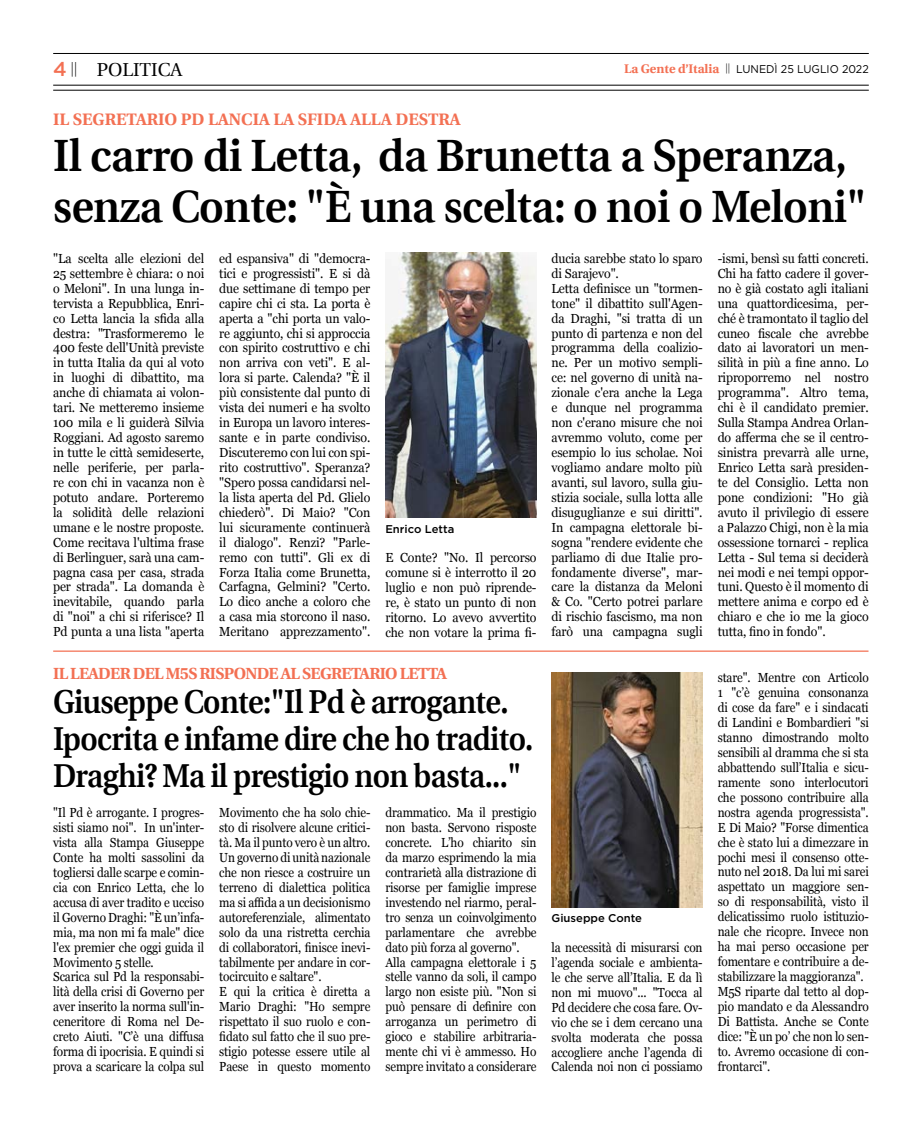
<style>
.page{position:relative;width:922px;height:1125px;background:#fff}
.page>*{position:absolute;margin:0;border:0;box-sizing:border-box;transform-origin:0 0}
.t1{font:600 45.25px/51.2px "Utopia";letter-spacing:-.01em;color:#000;scale:.96 1}
.t2{font:600 33.12px/36.9px "Utopia";letter-spacing:-.02em;color:#000;scale:.9 1}
.t3{font:18.75px "Utopia";color:#000}
.t4{font:700 16.62px "Utopia";color:#f37053}
.t5{font:700 16.12px "Utopia";letter-spacing:-.04em;color:#f37053}
.t6{font:300 14.62px "Myriad Pro";color:#000}
.t7{font:13.12px/14.9px "Georgia";letter-spacing:-.01em;color:#000;text-align:justify;scale:.94 1}
.t8{font:13.12px/15px "Georgia";letter-spacing:-.01em;color:#000;scale:.9 1}
.t9{font:11.25px "Gotham";color:#000;scale:.95 1}
.t10{font:500 11.25px "Gotham";color:#000}
.s1{font-family:"Gotham";font-weight:500;font-size:20px;color:#f37053}
.s2{font-family:"Utopia";font-weight:700;font-size:12.5px;color:#f37053}
</style>
<div class="page">
<hr style="left:53px;top:53px;width:815px;height:1px;background:#000">
<hr style="left:53px;top:90px;width:815px;height:1px;background:#000">
<hr style="left:53px;top:85px;width:815px;height:1px;background:#000">
<hr style="left:53px;top:651px;width:815px;height:1px;background:#f37053">
<img style="left:385px;top:253px;width:151px;height:265px">
<img style="left:551px;top:672px;width:151px;height:235px">
<p class="t6" style="left:53px;top:59px;width:25px"><span class="s1">4</span> ||</p>
<p class="t9" style="left:624px;top:62px;width:259px"><span class="s2">La Gente d’Italia</span> <sup>||</sup> LUNEDÌ 25 LUGLIO 2022</p>
<h3 class="t3" style="left:97px;top:60px;width:87px">POLITICA</h3>
<p class="t4" style="left:53px;top:110px;width:409px">IL SEGRETARIO PD LANCIA LA SFIDA ALLA DESTRA</p>
<h1 class="t1" style="left:53px;top:130px;width:848px">Il carro di Letta, da Brunetta a Speranza, senza Conte: "È una scelta: o noi o Meloni"</h1>
<p class="t7" style="left:53px;top:250px;width:162px">"La scelta alle elezioni del 25 settembre è chiara: o noi o Meloni". In una lunga in&shy;tervista a Repubblica, Enri&shy;co Letta lancia la sfida alla destra: "Trasformeremo le 400 feste dell'Unità previste in tutta Italia da qui al voto in luoghi di dibattito, ma anche di chiamata ai volon&shy;tari. Ne metteremo insieme 100 mila e li guiderà Silvia Roggiani. Ad agosto saremo in tutte le città semideserte, nelle periferie, per parla&shy;re con chi in vacanza non è potuto andare. Porteremo la solidità delle relazioni umane e le nostre proposte.<br>Come recitava l'ultima frase di Berlinguer, sarà una cam&shy;pagna casa per casa, strada per strada". La domanda è inevitabile, quando parla di "noi" a chi si riferisce? Il Pd punta a una lista "aperta</p>
<p class="t7" style="left:219px;top:250px;width:162px">ed espansiva" di "democra&shy;tici e progressisti". E si dà due settimane di tempo per capire chi ci sta. La porta è aperta a "chi porta un valo&shy;re aggiunto, chi si approccia con spirito costruttivo e chi non arriva con veti". E al&shy;lora si parte. Calenda? "È il più consistente dal punto di vista dei numeri e ha svolto in Europa un lavoro interes&shy;sante e in parte condiviso.<br>Discuteremo con lui con spi&shy;rito costruttivo". Speranza? "Spero possa candidarsi nel&shy;la lista aperta del Pd. Glielo chiederò". Di Maio? "Con lui sicuramente continuerà il dialogo". Renzi? "Parle&shy;remo con tutti". Gli ex di Forza Italia come Brunetta, Carfagna, Gelmini? "Certo.<br>Lo dico anche a coloro che a casa mia storcono il naso.<br>Meritano apprezzamento".</p>
<p class="t10" style="left:385px;top:521px;width:70px">Enrico Letta</p>
<p class="t7" style="left:385px;top:550px;width:162px">E Conte? "No. Il percorso comune si è interrotto il 20 luglio e non può riprende&shy;re, è stato un punto di non ritorno. Lo avevo avvertito che non votare la prima fi-</p>
<p class="t5" style="left:53px;top:665px;width:395px">IL LEADER DEL M5S RISPONDE AL SEGRETARIO LETTA</p>
<h2 class="t2" style="left:53px;top:684px;width:534px">Giuseppe Conte:"Il Pd è arrogante.<br>Ipocrita e infame dire che ho tradito.<br>Draghi? Ma il prestigio non basta..."</h2>
<p class="t8" style="left:53px;top:805px;width:169px">"Il Pd è arrogante. I progres&shy;sisti siamo noi". In un'inter&shy;vista alla Stampa Giuseppe<br>Conte ha molti sassolini da togliersi dalle scarpe e comin&shy;cia con Enrico Letta, che lo accusa di aver tradito e ucciso il Governo Draghi: "È un’infa&shy;mia, ma non mi fa male" dice l'ex premier che oggi guida il<br>Movimento 5 stelle.<br>Scarica sul Pd la responsabi&shy;lità della crisi di Governo per aver inserito la norma sull'in&shy;ceneritore di Roma nel De&shy;creto Aiuti. "C’è una diffusa forma di ipocrisia. E quindi si prova a scaricare la colpa sul</p>
<p class="t8" style="left:219px;top:805px;width:169px">Movimento che ha solo chie&shy;sto di risolvere alcune critici&shy;tà. Ma il punto vero è un altro.<br>Un governo di unità nazionale che non riesce a costruire un terreno di dialettica politica ma si affida a un decisionismo autoreferenziale, alimentato solo da una ristretta cerchia di collaboratori, finisce inevi&shy;tabilmente per andare in cor&shy;tocircuito e saltare".<br>E qui la critica è diretta a<br>Mario Draghi: "Ho sempre rispettato il suo ruolo e con&shy;fidato sul fatto che il suo pre&shy;stigio potesse essere utile al<br>Paese in questo momento</p>
<p class="t8" style="left:385px;top:805px;width:169px">drammatico. Ma il prestigio non basta. Servono risposte concrete. L’ho chiarito sin da marzo esprimendo la mia contrarietà alla distrazione di risorse per famiglie imprese investendo nel riarmo, peral&shy;tro senza un coinvolgimento parlamentare che avrebbe dato più forza al governo".<br>Alla campagna elettorale i 5 stelle vanno da soli, il campo largo non esiste più. "Non si può pensare di definire con arroganza un perimetro di gioco e stabilire arbitraria&shy;mente chi vi è ammesso. Ho sempre invitato a considerare</p>
<p class="t7" style="left:551px;top:250px;width:162px;text-align:left">ducia sarebbe stato lo sparo di Sarajevo".<br>Letta definisce un "tormen&shy;tone" il dibattito sull'Agen&shy;da Draghi, "si tratta di un punto di partenza e non del programma della coalizio&shy;ne. Per un motivo sempli&shy;ce: nel governo di unità na&shy;zionale c'era anche la Lega e dunque nel programma non c'erano misure che noi avremmo voluto, come per esempio lo ius scholae. Noi vogliamo andare molto più avanti, sul lavoro, sulla giu&shy;stizia sociale, sulla lotta alle disuguglianze e sui diritti".<br>In campagna elettorale bi&shy;sogna "rendere evidente che parliamo di due Italie pro&shy;fondamente diverse", mar&shy;care la distanza da Meloni &amp; Co. "Certo potrei parlare di rischio fascismo, ma non farò una campagna sugli</p>
<p class="t7" style="left:717px;top:250px;width:162px">-ismi, bensì su fatti concreti.<br>Chi ha fatto cadere il gover&shy;no è già costato agli italiani una quattordicesima, per&shy;ché è tramontato il taglio del cuneo fiscale che avrebbe dato ai lavoratori un men&shy;silità in più a fine anno. Lo riproporremo nel nostro programma". Altro tema, chi è il candidato premier.<br>Sulla Stampa Andrea Orlan&shy;do afferma che se il centro&shy;sinistra prevarrà alle urne, Enrico Letta sarà presiden&shy;te del Consiglio. Letta non pone condizioni: "Ho già avuto il privilegio di essere a Palazzo Chigi, non è la mia ossessione tornarci - replica Letta - Sul tema si deciderà nei modi e nei tempi oppor&shy;tuni. Questo è il momento di mettere anima e corpo ed è chiaro e che io me la gioco tutta, fino in fondo".</p>
<p class="t10" style="left:551px;top:911px;width:92px">Giuseppe Conte</p>
<p class="t8" style="left:551px;top:939px;width:169px;text-align:justify">la necessità di misurarsi con l’agenda sociale e ambienta&shy;le che serve all’Italia. E da lì non mi muovo"... "Tocca al Pd decidere che cosa fare. Ov&shy;vio che se i dem cercano una svolta moderata che possa accogliere anche l’agenda di Calenda noi non ci possiamo</p>
<p class="t8" style="left:717px;top:670px;width:169px">stare". Mentre con Articolo<br>1 "c’è genuina consonanza di cose da fare" e i sindacati di Landini e Bombardieri "si stanno dimostrando molto sensibili al dramma che si sta abbattendo sull’Italia e sicu&shy;ramente sono interlocutori che possono contribuire alla nostra agenda progressista".<br>E Di Maio? "Forse dimentica che è stato lui a dimezzare in pochi mesi il consenso otte&shy;nuto nel 2018. Da lui mi sarei aspettato un maggiore sen&shy;so di responsabilità, visto il delicatissimo ruolo istituzio&shy;nale che ricopre. Invece non ha mai perso occasione per fomentare e contribuire a de&shy;stabilizzare la maggioranza".<br>M5S riparte dal tetto al dop&shy;pio mandato e da Alessandro<br>Di Battista. Anche se Conte dice: "È un po’ che non lo sen&shy;to. Avremo occasione di con&shy;frontarci".</p>
</div>
